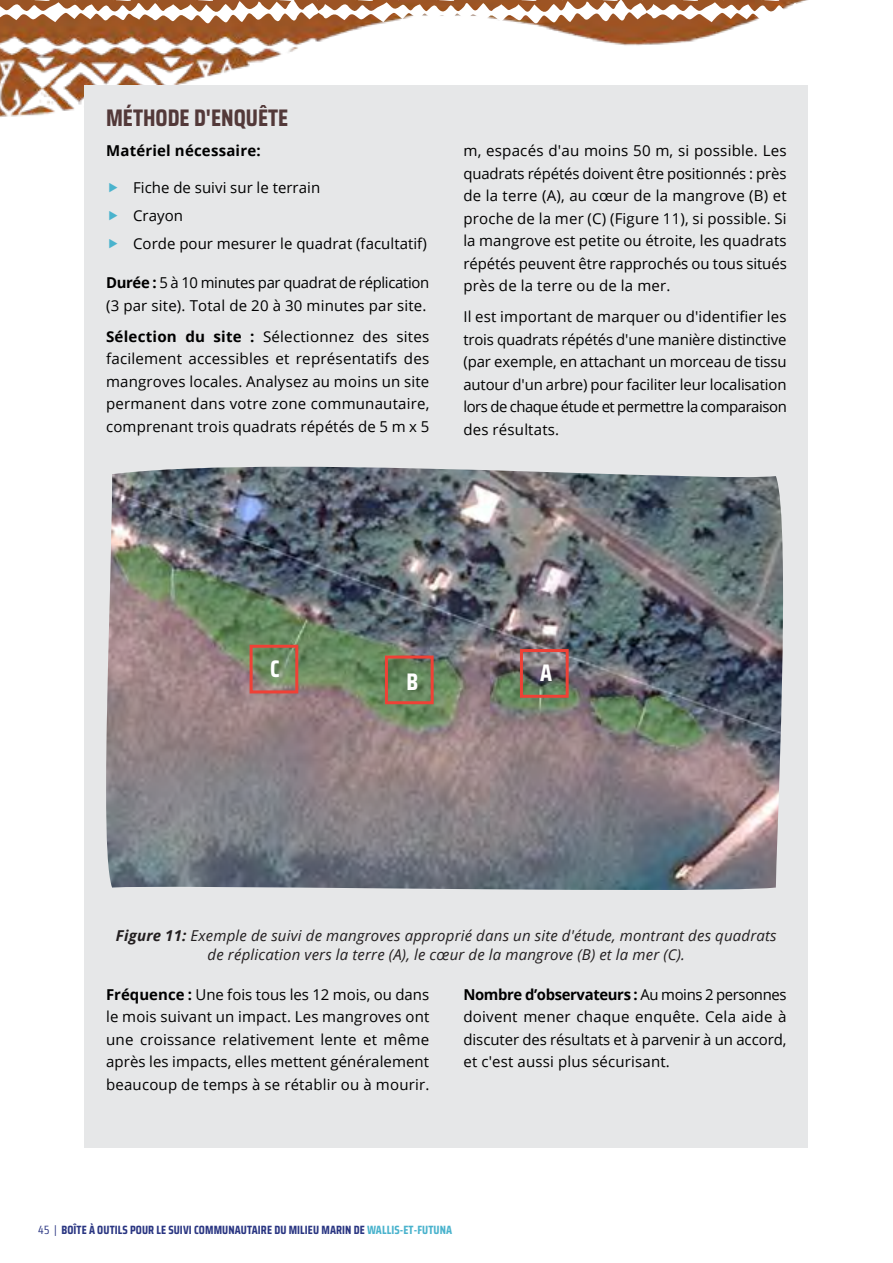
<style>
.page{position:relative;width:893px;height:1263px;background:#fff}
.page>*{position:absolute;margin:0;border:0;box-sizing:border-box;transform-origin:0 0}
.t1{font:700 24px "Saira Condensed";color:#533939}
.t2{font:700 24px "Saira Condensed";color:#fff}
.t3{font:15px/22.5px "Open Sans";letter-spacing:.005em;color:#000;text-align:justify}
.t4{font:italic 15px/19.5px "Open Sans";letter-spacing:.015em;color:#231f20;text-align:center}
.t5{font:15px/22.5px "Open Sans";letter-spacing:-.02em;color:#000}
.t6{font:700 15px "Open Sans";letter-spacing:.015em;color:#000}
.t7{font:700 12px "Saira Condensed";letter-spacing:.01em;color:#2a3682}
.s1{font-weight:700}
.s2{font-weight:400}
.s3{color:#4ab3cd}
</style>
<div class="page">
<img style="left:0;top:23px;width:750px;height:125px">
<svg style="left:0;top:0;width:808px;height:23px"></svg>
<div style="left:85px;top:85px;width:723px;height:1063px;background:#e6e7e8"></div>
<img style="left:106px;top:467px;width:677px;height:423px">
<div style="left:250px;top:645px;width:48px;height:48px;border:3px solid #ef4136"></div>
<div style="left:385px;top:655px;width:49px;height:49px;border:3px solid #ef4136"></div>
<div style="left:520px;top:649px;width:49px;height:49px;border:3px solid #ef4136"></div>
<h1 class="t1" style="left:106px;top:99px;width:184px">MÉTHODE D'ENQUÊTE</h1>
<p class="t6" style="left:106px;top:140px;width:156px">Matériel nécessaire:</p>
<p class="t3" style="left:133px;top:173px;width:295px;line-height:28px;text-align:left">Fiche de suivi sur le terrain<br>Crayon<br>Corde pour mesurer le quadrat (facultatif)</p>
<p class="t5" style="left:106px;top:271px;width:325px"><span class="s1">Durée :</span> 5 à 10 minutes par quadrat de réplication (3 par site). Total de 20 à 30 minutes par site.</p>
<p class="t3" style="left:106px;top:324px;width:325px"><span class="s1">Sélection du site :</span> Sélectionnez des sites facilement accessibles et représentatifs des mangroves locales. Analysez au moins un site permanent dans votre zone communautaire, comprenant trois quadrats répétés de 5 m x 5</p>
<p class="t3" style="left:463px;top:139px;width:325px">m, espacés d'au moins 50 m, si possible. Les quadrats répétés doivent être positionnés : près de la terre (A), au cœur de la mangrove (B) et proche de la mer (C) (Figure 11), si possible. Si la mangrove est petite ou étroite, les quadrats répétés peuvent être rapprochés ou tous situés près de la terre ou de la mer.</p>
<p class="t3" style="left:463px;top:305px;width:325px">Il est important de marquer ou d'identifier les trois quadrats répétés d'une manière distinctive (par exemple, en attachant un morceau de tissu autour d'un arbre) pour faciliter leur localisation lors de chaque étude et permettre la comparaison des résultats.</p>
<h1 class="t2" style="left:270px;top:651px;width:11px">C</h1>
<h1 class="t2" style="left:407px;top:663px;width:13px">B</h1>
<h1 class="t2" style="left:540px;top:655px;width:14px">A</h1>
<p class="t4" style="left:116px;top:925px;width:662px"><span class="s1">Figure 11:</span> Exemple de suivi de mangroves approprié dans un site d'étude, montrant des quadrats de réplication vers la terre (A), le cœur de la mangrove (B) et la mer (C).</p>
<p class="t3" style="left:106px;top:982px;width:325px"><span class="s1">Fréquence :</span> Une fois tous les 12 mois, ou dans le mois suivant un impact. Les mangroves ont une croissance relativement lente et même après les impacts, elles mettent généralement beaucoup de temps à se rétablir ou à mourir.</p>
<p class="t3" style="left:463px;top:982px;width:325px"><span class="s1">Nombre d’observateurs :</span> Au moins 2 personnes doivent mener chaque enquête. Cela aide à discuter des résultats et à parvenir à un accord, et c'est aussi plus sécurisant.</p>
<p class="t7" style="left:38px;top:1221px;width:415px"><span class="s2">45 |</span> BOÎTE À OUTILS POUR LE SUIVI COMMUNAUTAIRE DU MILIEU MARIN DE <span class="s3">WALLIS-ET-FUTUNA</span></p>
</div>
